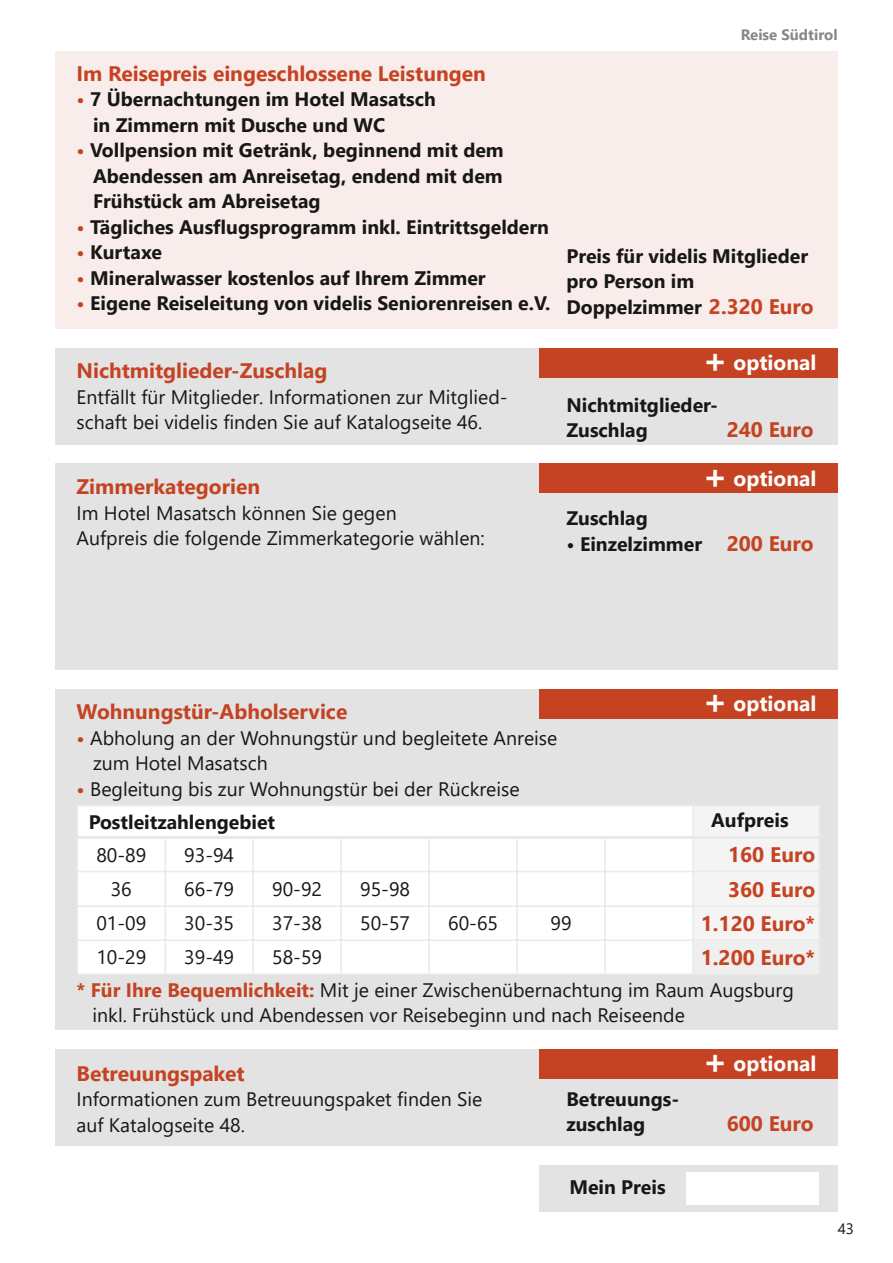
<style>
.page{position:relative;width:893px;height:1263px;background:#fff}
.page>*{position:absolute;margin:0;border:0;box-sizing:border-box;transform-origin:0 0}
.t1{font:700 21px "Segoe UI";color:#c54322}
.t2{font:700 21px "Segoe UI";color:#fff}
.t3{font:19.5px/25.5px "Segoe UI";color:#171715}
.t4{font:700 19.5px/25.5px "Segoe UI";color:#171715}
.t5{font:700 15px "Segoe UI";color:#868786}
.t6{font:15px "Segoe UI";color:#171715}
.s1{color:#c54322}
.s2{font-size:21px;color:#c54322}
.s3{font-size:36px}
.s4{font-weight:700;color:#c54322}
</style>
<div class="page">
<hr style="left:0;top:992px;width:1px;height:271px;background:#c54322">
<div style="left:55px;top:51px;width:783px;height:278px;background:#f9edeb"></div>
<div style="left:55px;top:348px;width:783px;height:96px;background:#e3e3e3"></div>
<div style="left:55px;top:463px;width:783px;height:207px;background:#e3e3e3"></div>
<div style="left:55px;top:1049px;width:783px;height:96px;background:#e3e3e3"></div>
<div style="left:539px;top:1165px;width:298px;height:47px;background:#e3e3e3"></div>
<div style="left:539px;top:463px;width:299px;height:30px;background:#c54322"></div>
<div style="left:539px;top:348px;width:299px;height:30px;background:#c54322"></div>
<div style="left:539px;top:1049px;width:299px;height:29px;background:#c54322"></div>
<div style="left:686px;top:1171px;width:133px;height:33px;background:#fff"></div>
<div style="left:55px;top:689px;width:783px;height:340px;background:#e3e3e3"></div>
<div style="left:78px;top:806px;width:614px;height:167px;background:#fff"></div>
<div style="left:693px;top:806px;width:126px;height:134px;background:#f4f4f4"></div>
<div style="left:693px;top:940px;width:126px;height:34px;background:#f0efef"></div>
<hr style="left:77px;top:805px;width:1px;height:170px;background:#e9e9e9">
<hr style="left:819px;top:805px;width:1px;height:170px;background:#e9e9e9">
<hr style="left:692px;top:806px;width:2px;height:168px;background:#e9e9e9">
<hr style="left:164px;top:837px;width:2px;height:137px;background:#e9e9e9">
<hr style="left:252px;top:837px;width:2px;height:137px;background:#e9e9e9">
<hr style="left:340px;top:837px;width:2px;height:137px;background:#e9e9e9">
<hr style="left:428px;top:837px;width:2px;height:137px;background:#e9e9e9">
<hr style="left:516px;top:837px;width:2px;height:137px;background:#e9e9e9">
<hr style="left:604px;top:837px;width:2px;height:137px;background:#e9e9e9">
<hr style="left:77px;top:805px;width:742px;height:1px;background:#e9e9e9">
<hr style="left:77px;top:871px;width:742px;height:1px;background:#e9e9e9">
<hr style="left:77px;top:905px;width:742px;height:2px;background:#e9e9e9">
<hr style="left:77px;top:939px;width:742px;height:2px;background:#e9e9e9">
<hr style="left:77px;top:973px;width:742px;height:2px;background:#e9e9e9">
<hr style="left:77px;top:836px;width:742px;height:3px;background:#e9e9e9">
<div style="left:539px;top:689px;width:299px;height:30px;background:#c54322"></div>
<p class="t1" style="left:77px;top:66px;width:411px">Im Reisepreis eingeschlossene Leistungen</p>
<p class="t4" style="left:93px;top:89px;width:344px;text-indent:-16px"><span class="s1">•</span> 7 Übernachtungen im Hotel Masatsch in Zimmern mit Dusche und WC</p>
<p class="t4" style="left:93px;top:140px;width:412px;text-align:justify;text-indent:-16px"><span class="s1">•</span> Vollpension mit Getränk, beginnend mit dem Abendessen am Anreisetag, endend mit dem Frühstück am Abreisetag</p>
<p class="t4" style="left:77px;top:216px;width:474px"><span class="s1">•</span> Tägliches Ausflugsprogramm inkl. Eintrittsgeldern</p>
<p class="t4" style="left:77px;top:242px;width:87px"><span class="s1">•</span> Kurtaxe</p>
<p class="t4" style="left:77px;top:267px;width:411px"><span class="s1">•</span> Mineralwasser kostenlos auf Ihrem Zimmer</p>
<p class="t4" style="left:77px;top:293px;width:475px"><span class="s1">•</span> Eigene Reiseleitung von videlis Seniorenreisen e.V.</p>
<p class="t1" style="left:77px;top:363px;width:252px">Nichtmitglieder-Zuschlag</p>
<p class="t3" style="left:77px;top:386px;width:433px">Entfällt für Mitglieder. Informationen zur Mitglied&shy;schaft bei videlis finden Sie auf Katalogseite 46.</p>
<p class="t1" style="left:77px;top:479px;width:185px">Zimmerkategorien</p>
<p class="t3" style="left:77px;top:502px;width:410px">Im Hotel Masatsch können Sie gegen<br>Aufpreis die folgende Zimmerkategorie wählen:</p>
<p class="t5" style="left:741px;top:29px;width:98px">Reise Südtirol</p>
<p class="t4" style="left:566px;top:245px;width:249px">Preis für videlis Mitglieder pro Person im<br>Doppelzimmer <span class="s2">2.320 Euro</span></p>
<p class="t2" style="left:702px;top:355px;width:116px"><span class="s3">+</span> optional</p>
<p class="t4" style="left:566px;top:394px;width:153px">Nichtmitglieder-<br>Zuschlag</p>
<p class="t1" style="left:727px;top:422px;width:89px">240 Euro</p>
<p class="t2" style="left:702px;top:470px;width:116px"><span class="s3">+</span> optional</p>
<p class="t4" style="left:566px;top:508px;width:83px">Zuschlag</p>
<p class="t4" style="left:566px;top:533px;width:249px">• Einzelzimmer <span class="s2">200 Euro</span></p>
<p class="t1" style="left:77px;top:704px;width:272px">Wohnungstür-Abholservice</p>
<p class="t3" style="left:93px;top:727px;width:466px;text-indent:-16px"><span class="s4">•</span> Abholung an der Wohnungstür und begleitete Anreise zum Hotel Masatsch</p>
<p class="t3" style="left:77px;top:778px;width:445px"><span class="s4">•</span> Begleitung bis zur Wohnungstür bei der Rückreise</p>
<p class="t2" style="left:702px;top:696px;width:116px"><span class="s3">+</span> optional</p>
<p class="t4" style="left:89px;top:811px;width:188px">Postleitzahlengebiet</p>
<p class="t4" style="left:711px;top:809px;width:79px">Aufpreis</p>
<p class="t3" style="left:96px;top:844px;width:51px">80-89</p>
<p class="t3" style="left:184px;top:844px;width:51px">93-94</p>
<p class="t1" style="left:728px;top:847px;width:89px">160 Euro</p>
<p class="t3" style="left:111px;top:878px;width:23px">36</p>
<p class="t3" style="left:184px;top:878px;width:51px">66-79</p>
<p class="t3" style="left:272px;top:878px;width:51px">90-92</p>
<p class="t3" style="left:360px;top:878px;width:51px">95-98</p>
<p class="t1" style="left:728px;top:881px;width:89px">360 Euro</p>
<p class="t3" style="left:96px;top:913px;width:51px">01-09</p>
<p class="t3" style="left:184px;top:913px;width:51px">30-35</p>
<p class="t3" style="left:272px;top:913px;width:51px">37-38</p>
<p class="t3" style="left:360px;top:913px;width:51px">50-57</p>
<p class="t3" style="left:448px;top:913px;width:51px">60-65</p>
<p class="t3" style="left:551px;top:913px;width:23px">99</p>
<p class="t1" style="left:701px;top:916px;width:116px">1.120 Euro*</p>
<p class="t3" style="left:96px;top:947px;width:51px">10-29</p>
<p class="t3" style="left:184px;top:947px;width:51px">39-49</p>
<p class="t3" style="left:272px;top:947px;width:51px">58-59</p>
<p class="t1" style="left:701px;top:950px;width:116px">1.200 Euro*</p>
<p class="t3" style="left:93px;top:979px;width:703px;text-indent:-16px"><span class="s4">* Für Ihre Bequemlichkeit:</span> Mit je einer Zwischenübernachtung im Raum Augsburg inkl. Frühstück und Abendessen vor Reisebeginn und nach Reiseende</p>
<p class="t1" style="left:77px;top:1066px;width:170px">Betreuungspaket</p>
<p class="t3" style="left:77px;top:1089px;width:407px">Informationen zum Betreuungspaket finden Sie auf Katalogseite 48.</p>
<p class="t4" style="left:566px;top:1088px;width:114px">Betreuungs&shy;zuschlag</p>
<p class="t4" style="left:569px;top:1176px;width:98px">Mein Preis</p>
<p class="t2" style="left:702px;top:1055px;width:116px"><span class="s3">+</span> optional</p>
<p class="t1" style="left:727px;top:1116px;width:89px">600 Euro</p>
<p class="t6" style="left:838px;top:1223px;width:18px">43</p>
</div>
